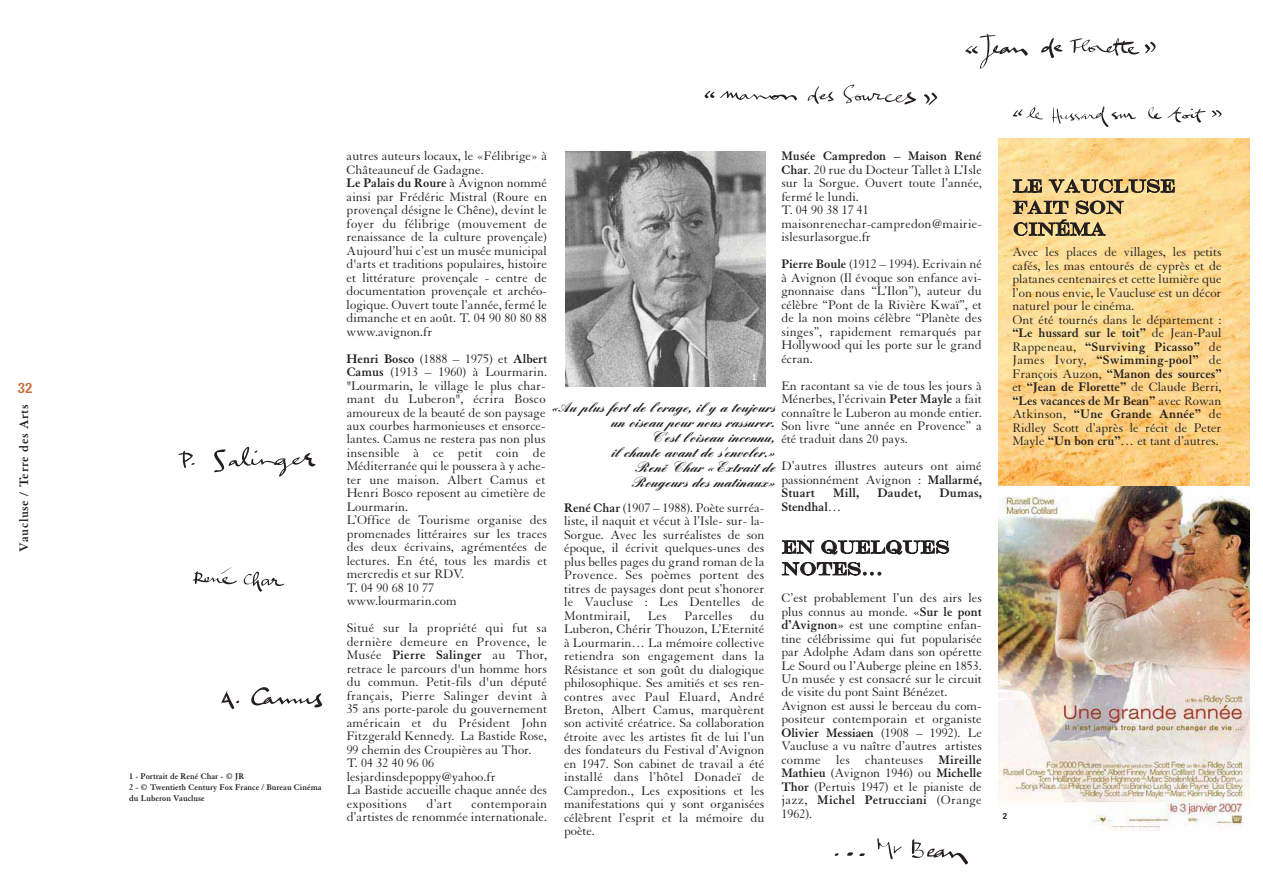
<style>
.page{position:relative;width:1263px;height:893px;background:#fff}
.page>*{position:absolute;margin:0;border:0;box-sizing:border-box;transform-origin:0 0}
.t1{font:18px/21.6px "Engravers";color:#231f20}
.t2{font:700 15px/15px "Englische Sch T";color:#231f20;text-align:right}
.t3{font:700 15px "Gagamond";color:#c96b3b}
.t4{font:13.5px/13.5px "Granjon";color:#231f20}
.t5{font:700 13.5px "Granjon";letter-spacing:.045em;color:#231f20}
.t6{font:700 13.5px "Granjon";letter-spacing:.02em;color:#231f20}
.t7{font:13.5px "Granjon";letter-spacing:.02em;color:#231f20}
.t8{font:700 13.5px "Granjon";color:#231f20}
.t9{font:700 9px/10.8px "Granjon";color:#231f20}
.t10{font:700 9px "Gagamond";color:#fff}
.t11{font:700 9px "Gagamond";color:#231f20}
.s1{font-weight:700}
.s2{font-weight:400}
</style>
<div class="page">
<img style="left:999px;top:138px;width:251px;height:348px">
<img style="left:565px;top:152px;width:201px;height:235px">
<img style="left:999px;top:486px;width:251px;height:344px">
<svg style="left:178px;top:446px;width:138px;height:31px"></svg>
<svg style="left:193px;top:567px;width:91px;height:25px"></svg>
<svg style="left:221px;top:687px;width:101px;height:22px"></svg>
<svg style="left:965px;top:34px;width:191px;height:35px"></svg>
<svg style="left:1013px;top:106px;width:209px;height:21px"></svg>
<svg style="left:835px;top:838px;width:134px;height:27px"></svg>
<svg style="left:704px;top:84px;width:233px;height:21px"></svg>
<p class="t3" style="left:18px;top:383px;width:17px">32</p>
<p class="t5" style="left:19px;top:552px;width:149px;rotate:-90deg">Vaucluse / Terre des Arts</p>
<p class="t9" style="left:129px;top:771px;width:194px">1 - Portrait de René Char - © JR<br>2 - © Twentieth Century Fox France / Bureau Cinéma du Luberon Vaucluse</p>
<p class="t4" style="left:347px;top:151px;width:202px">autres auteurs locaux, le «Félibrige» à Châteauneuf de Gadagne.<br><span class="s1">Le Palais du Roure</span> à Avignon nommé ainsi par Frédéric Mistral (Roure en provençal désigne le Chêne), devint le foyer du félibrige (mouvement de renaissance de la culture provençale)<br>Aujourd’hui c’est un musée municipal d'arts et traditions populaires, histoire et littérature provençale - centre de documentation provençale et archéo&shy;logique. Ouvert toute l’année, fermé le dimanche et en août. T. 04 90 80 80 88 www.avignon.fr</p>
<p class="t4" style="left:347px;top:353px;width:202px"><span class="s1">Henri Bosco</span> (1888 – 1975) et <span class="s1">Albert<br>Camus</span> (1913 – 1960) à Lourmarin. "Lourmarin, le village le plus char&shy;mant du Luberon", écrira Bosco amoureux de la beauté de son paysage aux courbes harmonieuses et ensorce&shy;lantes. Camus ne restera pas non plus insensible à ce petit coin de<br>Méditerranée qui le poussera à y ache&shy;ter une maison. Albert Camus et<br>Henri Bosco reposent au cimetière de<br>Lourmarin.<br>L’Office de Tourisme organise des promenades littéraires sur les traces des deux écrivains, agrémentées de lectures. En été, tous les mardis et mercredis et sur RDV.<br>T. 04 90 68 10 77 www.lourmarin.com</p>
<p class="t4" style="left:347px;top:622px;width:202px">Situé sur la propriété qui fut sa dernière demeure en Provence, le<br>Musée <span class="s1">Pierre Salinger</span> au Thor, retrace le parcours d'un homme hors du commun. Petit-fils d'un député français, Pierre Salinger devint à<br>35 ans porte-parole du gouvernement américain et du Président John<br>Fitzgerald Kennedy. La Bastide Rose,<br>99 chemin des Croupières au Thor.<br>T. 04 32 40 96 06 lesjardinsdepoppy@yahoo.fr<br>La Bastide accueille chaque année des expositions</p>
<p class="t4" style="left:781px;top:151px;width:202px"><span class="s1">Musée Campredon – Maison René<br>Char</span>. 20 rue du Docteur Tallet à L’Isle sur la Sorgue. Ouvert toute l’année, fermé le lundi.<br>T. 04 90 38 17 41 maisonrenechar-campredon@mairie&shy;islesurlasorgue.fr</p>
<p class="t4" style="left:781px;top:258px;width:202px;text-align:justify"><span class="s1">Pierre Boule</span> (1912 – 1994). Ecrivain né à Avignon (Il évoque son enfance avi&shy;gnonnaise dans “L’Ilon”), auteur du célèbre “Pont de la Rivière Kwaï”, et de la non moins célèbre “Planète des singes”, rapidement remarqués par Hollywood qui les porte sur le grand écran.</p>
<p class="t4" style="left:781px;top:380px;width:202px;text-align:justify">En racontant sa vie de tous les jours à Ménerbes, l’écrivain <span class="s1">Peter Mayle</span> a fait connaître le Luberon au monde entier.<br>Son livre “une année en Provence” a été traduit dans 20 pays.</p>
<p class="t4" style="left:781px;top:461px;width:202px;text-align:justify">D’autres illustres auteurs ont aimé passionnément Avignon : <span class="s1">Mallarmé, Stuart</span></p>
<p class="t10" style="left:752px;top:374px;width:6px">1</p>
<p class="t2" style="left:552px;top:402px;width:225px">«Au plus fort de l'orage, il y a toujours un oiseau pour nous rassurer.<br>C'est l'oiseau inconnu,<br>il chante avant de s'envoler.»<br>René Char «Extrait de<br>Rougeurs des matinaux»</p>
<p class="t6" style="left:833px;top:488px;width:28px">Mill,</p>
<p class="t6" style="left:877px;top:488px;width:45px">Daudet,</p>
<p class="t6" style="left:939px;top:488px;width:44px">Dumas,</p>
<p class="t8" style="left:781px;top:502px;width:61px">Stendhal<span class="s2">…</span></p>
<h1 class="t1" style="left:782px;top:536px;width:169px">EN QUELQUES<br>NOTES...</h1>
<p class="t4" style="left:781px;top:592px;width:202px">C’est probablement l’un des airs les plus connus au monde. <span class="s1">«Sur le pont d’Avignon»</span> est une comptine enfan&shy;tine célébrissime qui fut popularisée par Adolphe Adam dans son opérette Le Sourd ou l’Auberge pleine en 1853.<br>Un musée y est consacré sur le circuit de visite du pont Saint Bénézet.<br>Avignon est aussi le berceau du com&shy;positeur contemporain et organiste <span class="s1">Olivier Messiaen</span> (1908 – 1992). Le Vaucluse a vu naître d’autres artistes comme les chanteuses <span class="s1">Mireille Mathieu</span> (Avignon 1946) ou <span class="s1">Michelle Thor</span> (Pertuis 1947) et le pianiste de jazz, <span class="s1">Michel Petrucciani</span> (Orange 1962).</p>
<p class="t4" style="left:564px;top:502px;width:202px;text-align:justify"><span class="s1">René Char</span> (1907 – 1988). Poète surréa&shy;liste, il naquit et vécut à l’Isle- sur- la-Sorgue. Avec les surréalistes de son époque, il écrivit quelques-unes des plus belles pages du grand roman de la Provence. Ses poèmes portent des titres de paysages dont peut s’honorer le Vaucluse : Les Dentelles de Montmirail,</p>
<p class="t4" style="left:564px;top:610px;width:202px;text-align:justify;text-indent:186px">du Luberon, Chérir Thouzon, L’Eternité à Lourmarin… La mémoire collective retiendra son engagement dans la Résistance et son goût du dialogique philosophique. Ses amitiés et ses ren&shy;contres avec Paul Eluard, André Breton, Albert Camus, marquèrent son activité créatrice. Sa collaboration étroite avec les artistes fit de lui l’un des fondateurs du Festival d’Avignon en 1947. Son cabinet de travail a été installé dans l’hôtel Donadeï de Campredon., Les expositions et les manifestations qui y sont organisées célèbrent l’esprit et la mémoire du poète.</p>
<p class="t4" style="left:648px;top:610px;width:20px">Les</p>
<p class="t7" style="left:684px;top:610px;width:50px">Parcelles</p>
<p class="t4" style="left:426px;top:798px;width:27px">d’art</p>
<p class="t4" style="left:347px;top:798px;width:202px;text-align:right">contemporain<br>d’artistes de renommée internationale.</p>
<h1 class="t1" style="left:1013px;top:175px;width:164px">LE VAUCLUSE<br>FAIT SON<br>CINÉMA</h1>
<p class="t4" style="left:1012px;top:247px;width:211px">Avec les places de villages, les petits cafés, les mas entourés de cyprès et de platanes centenaires et cette lumière que l’on nous envie, le Vaucluse est un décor naturel pour le cinéma.<br>Ont été tournés dans le département : <span class="s1">“Le hussard sur le toit”</span> de Jean-Paul Rappeneau, <span class="s1">“Surviving Picasso”</span> de James Ivory, <span class="s1">“Swimming-pool”</span> de François Auzon, <span class="s1">“Manon des sources” </span>et <span class="s1">“Jean de Florette”</span> de Claude Berri, <span class="s1">“Les vacances de Mr Bean”</span> avec Rowan Atkinson, <span class="s1">“Une Grande Année”</span> de Ridley Scott d’après le récit de Peter Mayle <span class="s1">“Un bon cru”</span>… et tant d’autres.</p>
<p class="t11" style="left:1003px;top:813px;width:6px">2</p>
</div>
